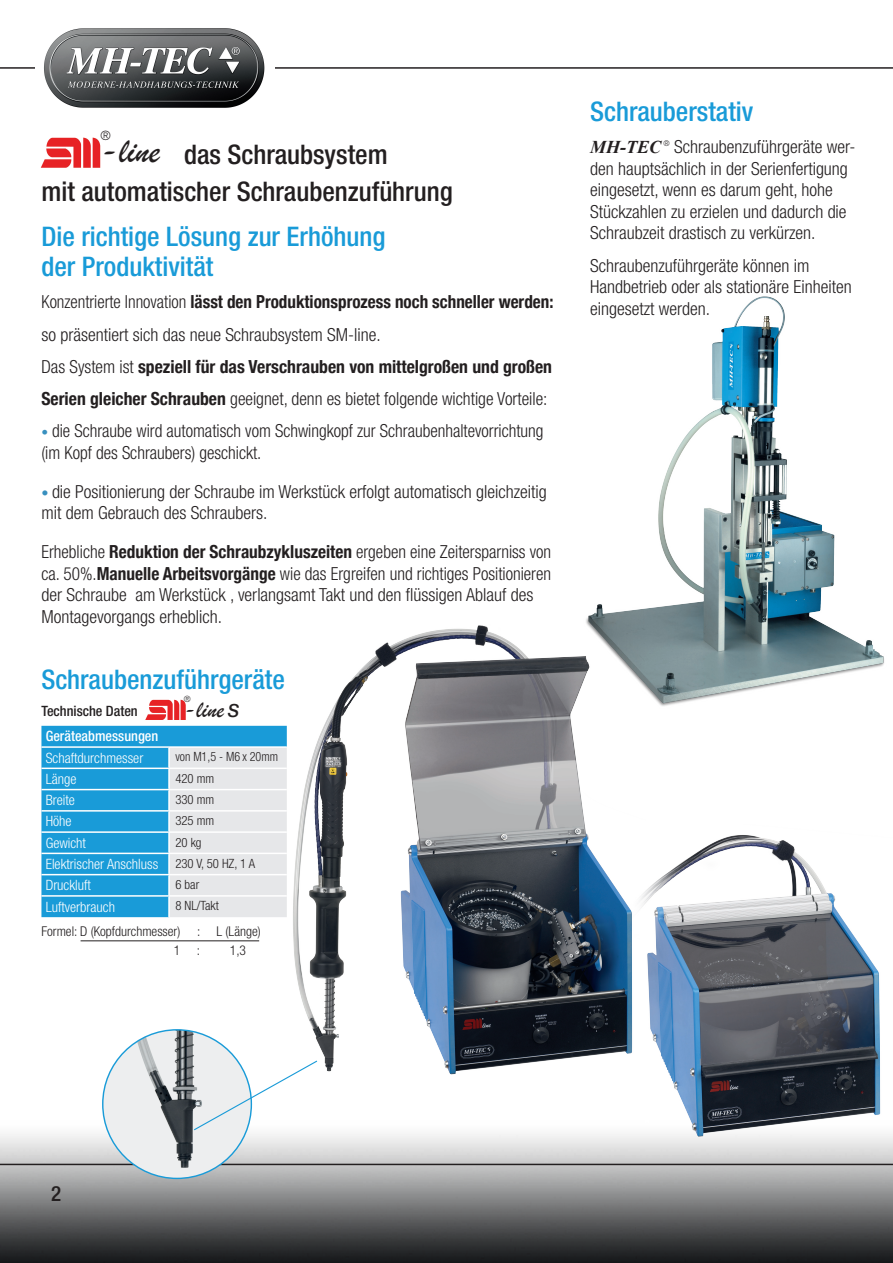
<style>
.page{position:relative;width:893px;height:1263px;background:#fff}
.page>*{position:absolute;margin:0;border:0;box-sizing:border-box;transform-origin:0 0}
.t1{font:36.75px "Brush Script";color:#231f20}
.t2{font:500 condensed 27px/30.5px "Helvetica Neue";color:#199bd8}
.t3{font:500 condensed 27px/36.3px "Helvetica Neue";color:#231f20}
.t4{font:24.75px "Brush Script";color:#231f20}
.t5{font:500 condensed 21px "Helvetica Neue";color:#231f20}
.t6{font:300 condensed 18px/21.6px "Helvetica Neue";color:#231f20}
.t7{font:300 condensed 18px/21.6px "Helvetica Neue";color:#231f20;scale:.96 1}
.t8{font:300 condensed 18px/32.2px "Helvetica Neue";color:#231f20;scale:.95 1}
.t9{font:italic 700 18px "Times New Roman";color:#231f20}
.t10{font:italic 500 18px "Helvetica Neue";color:#231f20}
.t11{font:300 condensed 14.25px/21.3px "Helvetica Neue";color:#fff}
.t12{font:500 condensed 14.25px "Helvetica Neue";color:#fff}
.t13{font:500 condensed 14.25px "Helvetica Neue";color:#231f20}
.t14{font:300 condensed 13.5px/18.3px "Helvetica Neue";color:#231f20}
.t15{font:300 condensed 12.9px "Helvetica Neue";color:#231f20}
.t16{font:300 condensed 12.75px "Helvetica Neue";color:#231f20}
.t17{font:300 condensed 12.75px "Helvetica Neue";color:#231f20;scale:.95 1}
.t18{font:300 condensed 8.7px "Helvetica Neue";color:#231f20}
.t19{font:300 condensed 7.8px "Helvetica Neue";color:#231f20}
.s1{font-weight:700}
.s2{font-size:13.5px;color:#3890bf}
.s3{font-size:14.25px;color:#3890bf}
.s4{font-size:12.75px;color:#231f20}
</style>
<div class="page">
<img style="left:0;top:725px;width:893px;height:538px">
<hr style="left:0;top:67px;width:893px;height:2px;background:#231f20">
<hr style="left:0;top:1164px;width:893px;height:1px;background:#231f20">
<img style="left:35px;top:28px;width:240px;height:80px">
<img style="left:586px;top:296px;width:298px;height:410px">
<img style="left:279px;top:624px;width:366px;height:471px">
<img style="left:626px;top:825px;width:267px;height:323px">
<img style="left:103px;top:1030px;width:148px;height:148px;border-radius:74px">
<svg style="left:193px;top:1059px;width:125px;height:72px"></svg>
<hr style="left:81px;top:940px;width:178px;height:1px;background:#231f20">
<div style="left:41px;top:726px;width:246px;height:191px;background:#199bd8"></div>
<hr style="left:41px;top:746px;width:128px;height:2px;background:#fff">
<hr style="left:169px;top:746px;width:118px;height:2px;background:#fff">
<hr style="left:41px;top:767px;width:128px;height:2px;background:#fff">
<hr style="left:41px;top:789px;width:128px;height:1px;background:#fff">
<hr style="left:41px;top:810px;width:128px;height:2px;background:#fff">
<div style="left:168px;top:747px;width:119px;height:170px;background:#e6e7e9"></div>
<hr style="left:41px;top:831px;width:128px;height:2px;background:#fff">
<hr style="left:169px;top:831px;width:118px;height:2px;background:#fff">
<hr style="left:168px;top:833px;width:2px;height:20px;background:#fff">
<hr style="left:41px;top:853px;width:128px;height:1px;background:#fff">
<hr style="left:169px;top:853px;width:118px;height:1px;background:#fff">
<hr style="left:168px;top:854px;width:2px;height:20px;background:#fff">
<hr style="left:41px;top:874px;width:128px;height:1px;background:#fff">
<hr style="left:169px;top:874px;width:118px;height:1px;background:#fff">
<hr style="left:168px;top:875px;width:2px;height:20px;background:#fff">
<hr style="left:41px;top:895px;width:128px;height:2px;background:#fff">
<hr style="left:169px;top:895px;width:118px;height:2px;background:#fff">
<hr style="left:168px;top:897px;width:2px;height:20px;background:#fff">
<img style="left:40px;top:137px;width:61px;height:31px">
<img style="left:145px;top:699px;width:41px;height:21px">
<p class="t15" style="left:100px;top:128px;width:12px">®</p>
<h1 class="t1" style="left:100px;top:127px;width:61px">-line</h1>
<h2 class="t3" style="left:41px;top:136px;width:413px;text-indent:143px">das Schraubsystem<br>mit automatischer Schraubenzuführung</h2>
<h2 class="t2" style="left:41px;top:221px;width:346px">Die richtige Lösung zur Erhöhung der Produktivität</h2>
<p class="t8" style="left:41px;top:286px;width:540px">Konzentrierte Innovation <span class="s1">lässt den Produktionsprozess noch schneller werden: </span>so präsentiert sich das neue Schraubsystem SM-line.<br>Das System ist <span class="s1">speziell für das Verschrauben von mittelgroßen und großen Serien gleicher Schrauben</span> geeignet, denn es bietet folgende wichtige Vorteile:</p>
<p class="t7" style="left:41px;top:420px;width:525px"><span class="s2">•</span> die Schraube wird automatisch vom Schwingkopf zur Schraubenhaltevorrichtung (im Kopf des Schraubers) geschickt.</p>
<p class="t6" style="left:41px;top:480px;width:507px"><span class="s3">•</span> die Positionierung der Schraube im Werkstück erfolgt automatisch gleichzeitig mit dem Gebrauch des Schraubers.</p>
<p class="t7" style="left:41px;top:541px;width:532px">Erhebliche <span class="s1">Reduktion der Schraubzykluszeiten</span> ergeben eine Zeitersparniss von ca. 50%.<span class="s1">Manuelle Arbeitsvorgänge</span> wie das Ergreifen und richtiges Positionieren der Schraube am Werkstück , verlangsamt Takt und den flüssigen Ablauf des Montagevorgangs erheblich.</p>
<h2 class="t2" style="left:41px;top:664px;width:245px">Schraubenzuführgeräte</h2>
<p class="t18" style="left:184px;top:694px;width:8px">®</p>
<h3 class="t4" style="left:184px;top:693px;width:42px">-line</h3>
<p class="t10" style="left:228px;top:696px;width:13px">S</p>
<p class="t13" style="left:41px;top:702px;width:98px">Technische Daten</p>
<p class="t12" style="left:46px;top:728px;width:114px">Geräteabmessungen</p>
<p class="t11" style="left:46px;top:747px;width:99px">Schaftdurchmesser</p>
<p class="t17" style="left:175px;top:750px;width:110px">von M1,5 - M6 x 20mm</p>
<p class="t11" style="left:46px;top:768px;width:32px">Länge</p>
<p class="t16" style="left:175px;top:771px;width:40px">420 mm</p>
<p class="t11" style="left:46px;top:789px;width:31px">Breite</p>
<p class="t16" style="left:175px;top:792px;width:40px">330 mm</p>
<p class="t11" style="left:46px;top:811px;width:27px">Höhe</p>
<p class="t16" style="left:175px;top:813px;width:40px">325 mm</p>
<p class="t11" style="left:46px;top:832px;width:42px">Gewicht</p>
<p class="t16" style="left:175px;top:835px;width:28px">20 kg</p>
<p class="t11" style="left:46px;top:853px;width:211px">Elektrischer Anschluss <span class="s4">230 V, 50 HZ, 1 A<br></span>Druckluft</p>
<p class="t16" style="left:175px;top:877px;width:25px">6 bar</p>
<p class="t11" style="left:46px;top:896px;width:71px">Luftverbrauch</p>
<p class="t16" style="left:175px;top:898px;width:45px">8 NL/Takt</p>
<p class="t14" style="left:174px;top:922px;width:89px;text-indent:-132px">Formel: D (Kopfdurchmesser) : L (Länge)<br>1 :</p>
<p class="t14" style="left:230px;top:940px;width:18px">1,3</p>
<h2 class="t2" style="left:590px;top:96px;width:165px">Schrauberstativ</h2>
<p class="t9" style="left:590px;top:134px;width:73px">MH-TEC</p>
<p class="t19" style="left:663px;top:139px;width:8px">®</p>
<p class="t6" style="left:590px;top:136px;width:267px;text-indent:84px">Schraubenzuführgeräte wer&shy;den hauptsächlich in der Serienfertigung eingesetzt, wenn es darum geht, hohe Stückzahlen zu erzielen und dadurch die Schraubzeit drastisch zu verkürzen.</p>
<p class="t6" style="left:590px;top:254px;width:263px">Schraubenzuführgeräte können im<br>Handbetrieb oder als stationäre Einheiten eingesetzt werden.</p>
<p class="t5" style="left:51px;top:1181px;width:12px">2</p>
</div>
